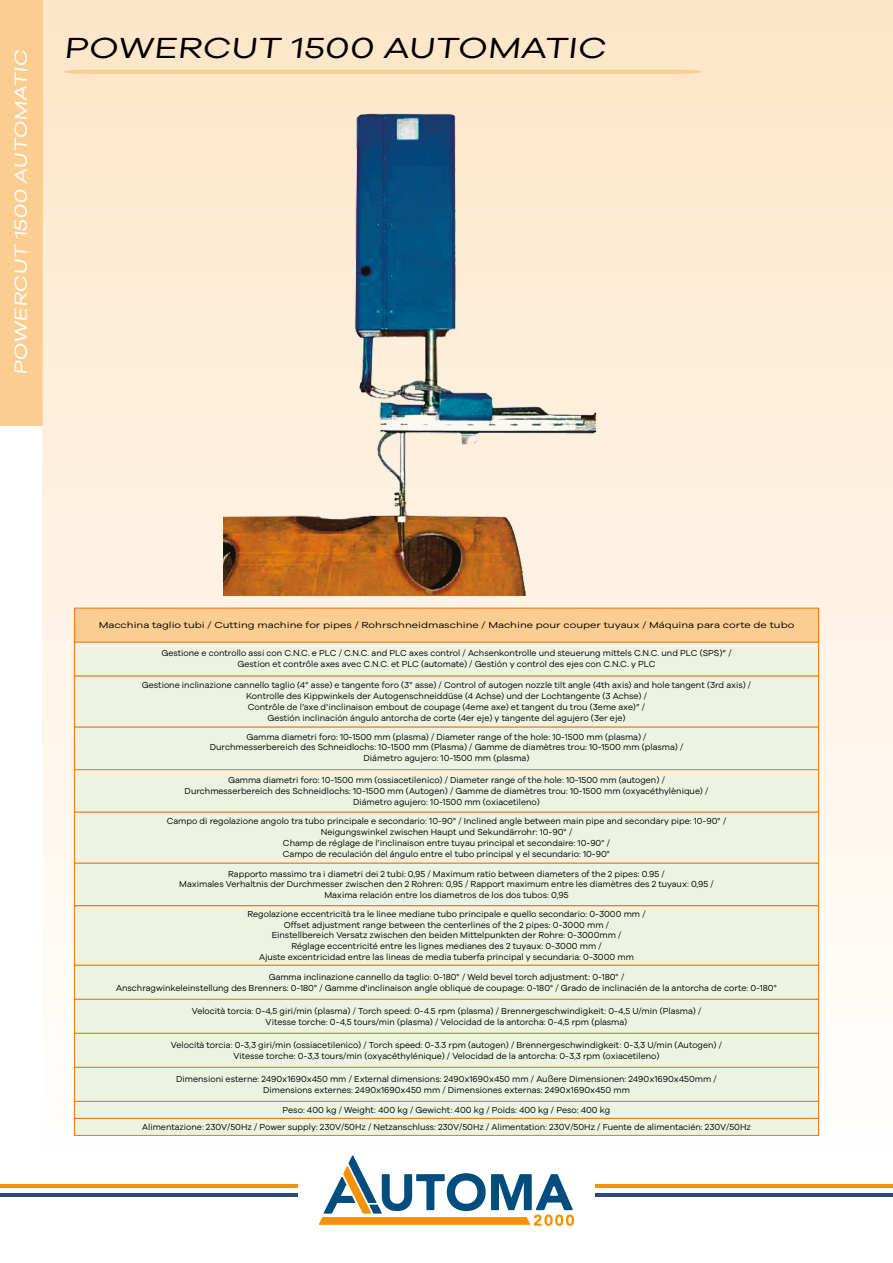
<style>
.page{position:relative;width:893px;height:1263px;background:#fff}
.page>*{position:absolute;margin:0;border:0;box-sizing:border-box;transform-origin:0 0}
.t1{font:italic 30px "Galyon";color:#000;scale:1.24 1}
.t2{font:italic 18px "Galyon";color:#fff;scale:1.24 1}
.t3{font:9px/10.8px "Galyon";color:#000;text-align:center}
.t4{font:9px "Galyon";color:#000;scale:1.21 1}
</style>
<div class="page">
<div style="left:0;top:0;width:43px;height:425px;background:#fccd90"></div>
<div style="left:43px;top:0;width:850px;height:1152px;background:linear-gradient(to bottom,#fde6c8,#fffefe)"></div>
<hr style="left:64px;top:70px;width:638px;height:4px;background:#fccd90">
<div style="left:74px;top:642px;width:745px;height:34px;background:#ecf3e0"></div>
<div style="left:74px;top:642px;width:745px;height:34px;border:1px solid #ee7518"></div>
<div style="left:74px;top:608px;width:745px;height:34px;background:#fccd90"></div>
<div style="left:74px;top:608px;width:745px;height:34px;border:1px solid #ee7518"></div>
<div style="left:74px;top:676px;width:745px;height:51px;background:#ecf3e0"></div>
<div style="left:74px;top:727px;width:745px;height:43px;background:#ecf3e0"></div>
<div style="left:74px;top:770px;width:745px;height:42px;background:#ecf3e0"></div>
<div style="left:74px;top:769px;width:745px;height:44px;border:1px solid #ee7518"></div>
<div style="left:74px;top:812px;width:745px;height:51px;background:#ecf3e0"></div>
<div style="left:74px;top:812px;width:745px;height:52px;border:1px solid #ee7518"></div>
<div style="left:74px;top:863px;width:745px;height:43px;background:#ecf3e0"></div>
<div style="left:74px;top:863px;width:745px;height:43px;border:1px solid #ee7518"></div>
<div style="left:74px;top:906px;width:745px;height:59px;background:#ecf3e0"></div>
<div style="left:74px;top:905px;width:745px;height:61px;border:1px solid #ee7518"></div>
<div style="left:74px;top:965px;width:745px;height:34px;background:#ecf3e0"></div>
<div style="left:74px;top:965px;width:745px;height:35px;border:1px solid #ee7518"></div>
<div style="left:74px;top:999px;width:745px;height:34px;background:#ecf3e0"></div>
<div style="left:74px;top:999px;width:745px;height:35px;border:1px solid #ee7518"></div>
<div style="left:74px;top:1033px;width:745px;height:34px;background:#ecf3e0"></div>
<div style="left:74px;top:1033px;width:745px;height:35px;border:1px solid #ee7518"></div>
<div style="left:74px;top:1067px;width:745px;height:34px;background:#ecf3e0"></div>
<div style="left:74px;top:1067px;width:745px;height:35px;border:1px solid #ee7518"></div>
<div style="left:74px;top:1101px;width:745px;height:17px;background:#ecf3e0"></div>
<div style="left:74px;top:1101px;width:745px;height:18px;border:1px solid #ee7518"></div>
<div style="left:74px;top:1118px;width:745px;height:17px;background:#ecf3e0"></div>
<div style="left:74px;top:1118px;width:745px;height:18px;border:1px solid #ee7518"></div>
<img style="left:224px;top:85px;width:445px;height:510px">
<hr style="left:0;top:1193px;width:298px;height:4px;background:#2b4979">
<hr style="left:0;top:1184px;width:298px;height:4px;background:#f39204">
<hr style="left:595px;top:1193px;width:298px;height:4px;background:#2b4979">
<hr style="left:595px;top:1184px;width:298px;height:4px;background:#f39204">
<svg style="left:319px;top:1155px;width:255px;height:71px"></svg>
<h2 class="t2" style="left:8px;top:375px;width:264px;rotate:-90deg">POWERCUT 1500 AUTOMATIC</h2>
<h1 class="t1" style="left:64px;top:27px;width:439px">POWERCUT 1500 AUTOMATIC</h1>
<p class="t4" style="left:99px;top:619px;width:576px">Macchina taglio tubi / Cutting machine for pipes / Rohrschneidmaschine / Machine pour couper tuyaux / Máquina para corte de tubo</p>
<p class="t3" style="left:161px;top:647px;width:572px">Gestione e controllo assi con C.N.C. e PLC / C.N.C. and PLC axes control / Achsenkontrolle und steuerung mittels C.N.C. und PLC (SPS)” /<br>Gestion et contrôle axes avec C.N.C. et PLC (automate) / Gestión y control des ejes con C.N.C. y PLC</p>
<p class="t3" style="left:142px;top:679px;width:611px">Gestione inclinazione cannello taglio (4° asse) e tangente foro (3° asse) / Control of autogen nozzle tilt angle (4th axis) and hole tangent (3rd axis) / Kontrolle des Kippwinkels der Autogenschneiddüse (4 Achse) und der Lochtangente (3 Achse) /<br>Contrôle de l’axe d’inclinaison embout de coupage (4eme axe) et tangent du trou (3eme axe)” /<br>Gestión inclinación ángulo antorcha de corte (4er eje) y tangente del agujero (3er eje)</p>
<p class="t3" style="left:210px;top:730px;width:475px">Gamma diametri foro: 10-1500 mm (plasma) / Diameter range of the hole: 10-1500 mm (plasma) /<br>Durchmesserbereich des Schneidlochs: 10-1500 mm (Plasma) / Gamme de diamètres trou: 10-1500 mm (plasma) /<br>Diámetro agujero: 10-1500 mm (plasma)</p>
<p class="t3" style="left:185px;top:774px;width:525px">Gamma diametri foro: 10-1500 mm (ossiacetilenico) / Diameter range of the hole: 10-1500 mm (autogen) /<br>Durchmesserbereich des Schneidlochs: 10-1500 mm (Autogen) / Gamme de diamètres trou: 10-1500 mm (oxyacéthylènique) /<br>Diámetro agujero: 10-1500 mm (oxiacetileno)</p>
<p class="t3" style="left:167px;top:815px;width:561px">Campo di regolazione angolo tra tubo principale e secondario: 10-90° / Inclined angle between main pipe and secondary pipe: 10-90° / Neigungswinkel zwischen Haupt und Sekundärrohr: 10-90° /<br>Champ de réglage de l’inclinaison entre tuyau principal et secondaire: 10-90° /<br>Campo de reculación del ángulo entre el tubo principal y el secundario: 10-90°</p>
<p class="t3" style="left:179px;top:867px;width:536px">Rapporto massimo tra i diametri dei 2 tubi: 0,95 / Maximum ratio between diameters of the 2 pipes: 0.95 /<br>Maximales Verhaltnis der Durchmesser zwischen den 2 Rohren: 0,95 / Rapport maximum entre les diamètres des 2 tuyaux: 0,95 /<br>Maxima relación entre los diametros de los dos tubos: 0,95</p>
<p class="t3" style="left:247px;top:907px;width:400px">Regolazione eccentricità tra le linee mediane tubo principale e quello secondario: 0-3000 mm / Offset adjustment range between the centerlines of the 2 pipes: 0-3000 mm /<br>Einstellbereich Versatz zwischen den beiden Mittelpunkten der Rohre: 0-3000mm /<br>Réglage eccentricité entre les lignes medianes des 2 tuyaux: 0-3000 mm /<br>Ajuste excentricidad entre las lineas de media tuberfa principal y secundaria: 0-3000 mm</p>
<p class="t3" style="left:116px;top:970px;width:662px">Gamma inclinazione cannello da taglio: 0-180° / Weld bevel torch adjustment: 0-180° /<br>Anschragwinkeleinstellung des Brenners: 0-180° / Gamme d'inclinaison angle oblique de coupage: 0-180° / Grado de inclinacién de la antorcha de corte: 0-180°</p>
<p class="t3" style="left:192px;top:1004px;width:511px">Velocità torcia: 0-4,5 giri/min (plasma) / Torch speed: 0-4.5 rpm (plasma) / Brennergeschwindigkeit: 0-4,5 U/min (Plasma) /<br>Vitesse torche: 0-4,5 tours/min (plasma) / Velocidad de la antorcha: 0-4,5 rpm (plasma)</p>
<p class="t3" style="left:171px;top:1038px;width:553px">Velocità torcia: 0-3,3 giri/min (ossiacetilenico) / Torch speed: 0-3.3 rpm (autogen) / Brennergeschwindigkeit: 0-3,3 U/min (Autogen) /<br>Vitesse torche: 0-3,3 tours/min (oxyacéthylénique) / Velocidad de la antorcha: 0-3,3 rpm (oxiacetileno)</p>
<p class="t3" style="left:176px;top:1072px;width:542px">Dimensioni esterne: 2490x1690x450 mm / External dimensions: 2490x1690x450 mm / Außere Dimensionen: 2490x1690x450mm /<br>Dimensions externes: 2490x1690x450 mm / Dimensiones externas: 2490x1690x450 mm</p>
<p class="t3" style="left:142px;top:1101px;width:610px;line-height:17px">Peso: 400 kg / Weight: 400 kg / Gewicht: 400 kg / Poids: 400 kg / Peso: 400 kg<br>Alimentazione: 230V/50Hz / Power supply: 230V/50Hz / Netzanschluss: 230V/50Hz / Alimentation: 230V/50Hz / Fuente de alimentacién: 230V/50Hz</p>
</div>
